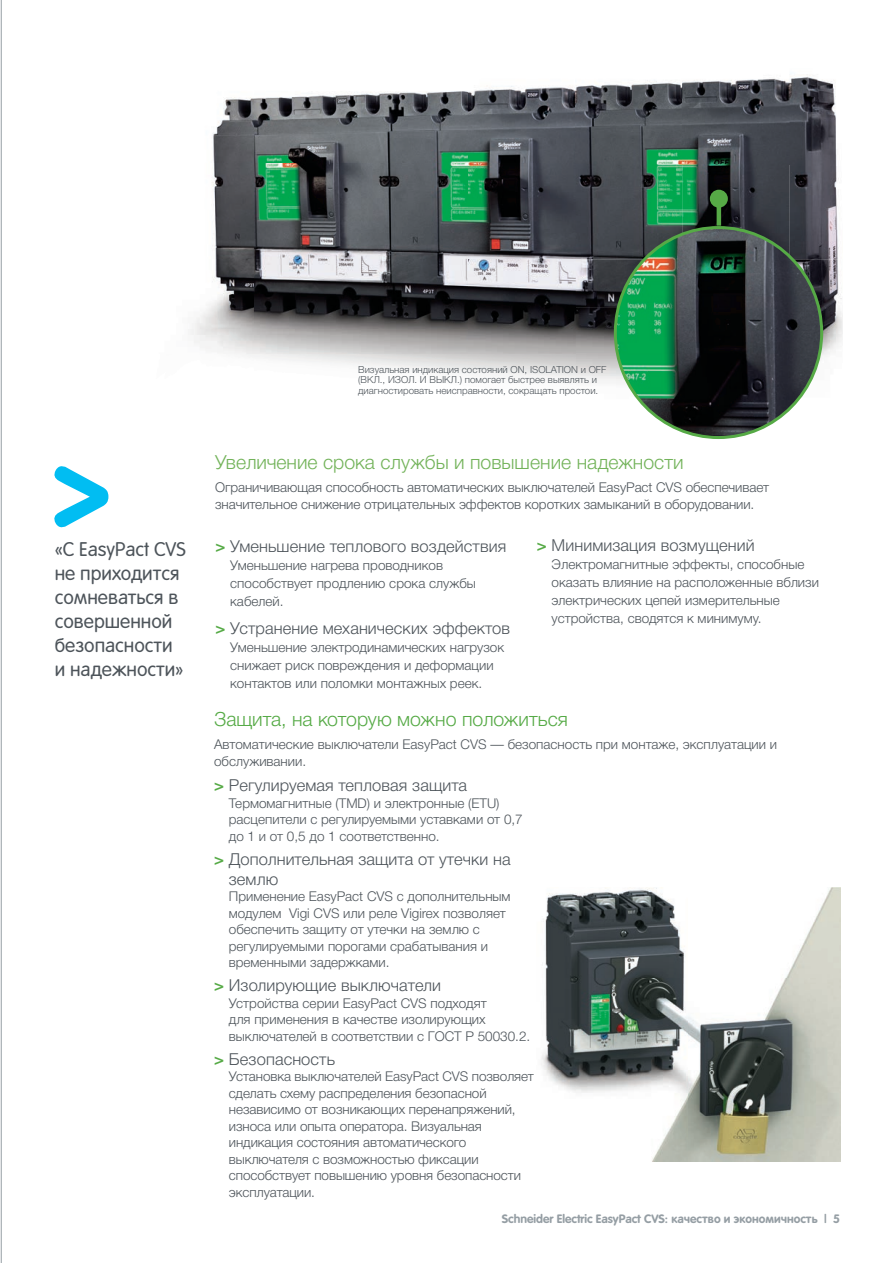
<style>
.page{position:relative;width:894px;height:1263px;background:#fff}
.page>*{position:absolute;margin:0;border:0;box-sizing:border-box;transform-origin:0 0}
.t1{font:19.5px/24px "Rotonda";color:#4d545a}
.t2{font:300 19.5px "Helvetica Neue Cyr";color:#73b35a}
.t3{font:300 19.5px "Helvetica Neue Cyr";color:#56aa46}
.t4{font:300 16.5px/19.8px "Helvetica Neue Cyr";letter-spacing:.005em;color:#4d545a}
.t5{font:300 13.5px/16.5px "Helvetica Neue Cyr";color:#4d545a}
.t6{font:700 12px "Rotonda";color:#959ea4}
.t7{font:300 9.75px/10.5px "Helvetica Neue Cyr";color:#4d545a}
.s1{font-weight:500;color:#56aa46}
</style>
<div class="page">
<svg style="left:54px;top:466px;width:54px;height:62px"></svg>
<img style="left:213px;top:78px;width:576px;height:86px">
<img style="left:789px;top:74px;width:53px;height:285px">
<img style="left:212px;top:164px;width:470px;height:95px">
<img style="left:682px;top:164px;width:107px;height:64px">
<img style="left:190px;top:259px;width:385px;height:120px">
<img style="left:575px;top:259px;width:40px;height:48px">
<img style="left:575px;top:307px;width:40px;height:74px">
<img style="left:541px;top:888px;width:299px;height:273px">
<img style="left:615px;top:228px;width:206px;height:210px">
<svg style="left:716px;top:208px;width:4px;height:18px"></svg>
<div style="left:709px;top:190px;width:18px;height:18px;background:#56aa46;border-radius:50%"></div>
<hr style="left:1px;top:0;width:1px;height:1263px;background:#959ea4">
<h1 class="t1" style="left:55px;top:539px;width:132px">«С EasyPact CVS не приходится сомневаться в совершенной безопасности и надежности»</h1>
<p class="t7" style="left:358px;top:365px;width:249px">Визуальная индикация состояний ON, ISOLATION и OFF (ВКЛ., ИЗОЛ. И ВЫКЛ.) помогает быстрее выявлять и диагностировать неисправности, сокращать простои.</p>
<h1 class="t2" style="left:215px;top:455px;width:470px">Увеличение срока службы и повышение надежности</h1>
<p class="t5" style="left:215px;top:480px;width:555px">Ограничивающая способность автоматических выключателей EasyPact CVS обеспечивает значительное снижение отрицательных эффектов коротких замыканий в оборудовании.</p>
<p class="t4" style="left:215px;top:538px;width:292px"><span class="s1">&gt;</span> Уменьшение теплового воздействия</p>
<p class="t5" style="left:230px;top:557px;width:247px;line-height:18px">Уменьшение нагрева проводников способствует продлению срока службы кабелей.</p>
<p class="t4" style="left:215px;top:620px;width:296px"><span class="s1">&gt;</span> Устранение механических эффектов</p>
<p class="t5" style="left:230px;top:640px;width:275px;line-height:18px">Уменьшение электродинамических нагрузок снижает риск повреждения и деформации контактов или поломки монтажных реек.</p>
<p class="t4" style="left:536px;top:536px;width:219px"><span class="s1">&gt;</span> Минимизация возмущений</p>
<p class="t5" style="left:551px;top:556px;width:269px;line-height:18px">Электромагнитные эффекты, способные оказать влияние на расположенные вблизи электрических цепей измерительные устройства, сводятся к минимуму.</p>
<h1 class="t3" style="left:214px;top:712px;width:355px">Защита, на которую можно положиться</h1>
<p class="t5" style="left:214px;top:737px;width:564px">Автоматические выключатели EasyPact CVS — безопасность при монтаже, эксплуатации и обслуживании.</p>
<p class="t4" style="left:214px;top:777px;width:254px"><span class="s1">&gt;</span> Регулируемая тепловая защита</p>
<p class="t5" style="left:229px;top:796px;width:295px">Термомагнитные (TMD) и электронные (ETU) расцепители с регулируемыми уставками от 0,7 до 1 и от 0,5 до 1 соответственно.</p>
<p class="t4" style="left:229px;top:851px;width:283px;text-indent:-15px"><span class="s1">&gt;</span> Дополнительная защита от утечки на землю</p>
<p class="t5" style="left:229px;top:889px;width:283px">Применение EasyPact CVS с дополнительным модулем Vigi CVS или реле Vigirex позволяет обеспечить защиту от утечки на землю с регулируемыми порогами срабатывания и временными задержками.</p>
<p class="t4" style="left:214px;top:977px;width:228px"><span class="s1">&gt;</span> Изолирующие выключатели</p>
<p class="t5" style="left:229px;top:996px;width:303px">Устройства серии EasyPact CVS подходят<br>для применения в качестве изолирующих выключателей в соответствии с ГОСТ Р 50030.2.</p>
<p class="t4" style="left:214px;top:1051px;width:122px"><span class="s1">&gt;</span> Безопасность</p>
<p class="t5" style="left:229px;top:1069px;width:306px">Установка выключателей EasyPact CVS позволяет сделать схему распределения безопасной независимо от возникающих перенапряжений, износа или опыта оператора. Визуальная индикация состояния автоматического выключателя с возможностью фиксации способствует повышению уровня безопасности эксплуатации.</p>
<p class="t6" style="left:501px;top:1214px;width:340px">Schneider Electric EasyPact CVS: качество и экономичность | 5</p>
</div>
